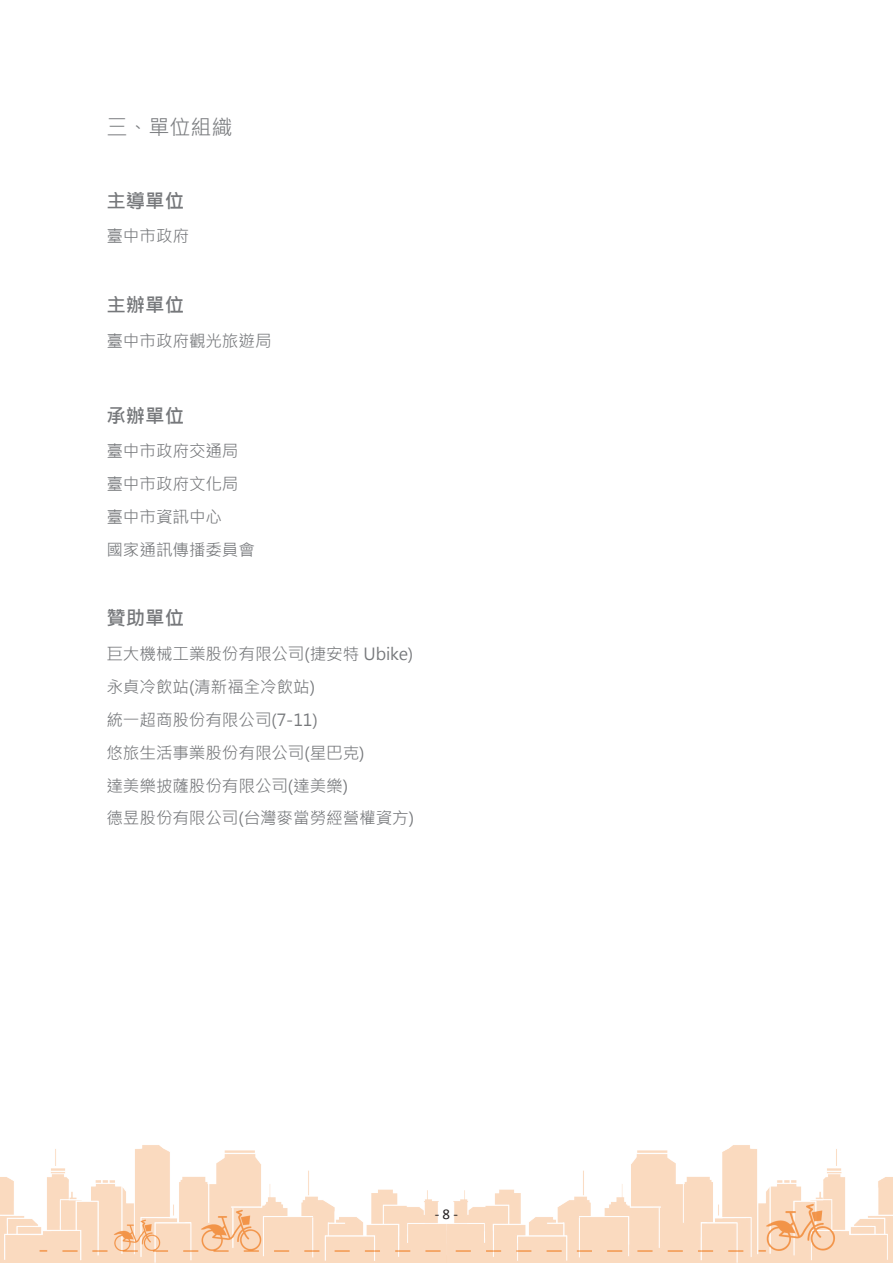
<style>
.page{position:relative;width:893px;height:1263px;background:#fff}
.page>*{position:absolute;margin:0;border:0;box-sizing:border-box;transform-origin:0 0}
.t1{font:21px "Microsoft Jheng Hei";color:#7c7e81}
.t2{font:700 19.5px "Microsoft Jheng Hei";color:#76787b}
.t3{font:16.5px/32.8px "Microsoft Jheng Hei";color:#76787b}
.t4{font:15px "Calibri";color:#231f20}
</style>
<div class="page">
<img style="left:0;top:1145px;width:893px;height:118px">
<p class="t1" style="left:106px;top:114px;width:128px">三、單位組織</p>
<p class="t2" style="left:106px;top:188px;width:79px">主導單位</p>
<p class="t3" style="left:106px;top:220px;width:84px">臺中市政府</p>
<p class="t2" style="left:106px;top:293px;width:79px">主辦單位</p>
<p class="t3" style="left:106px;top:324px;width:167px">臺中市政府觀光旅遊局</p>
<p class="t2" style="left:106px;top:403px;width:79px">承辦單位</p>
<p class="t3" style="left:106px;top:435px;width:150px">臺中市政府交通局臺中市政府文化局臺中市資訊中心<br>國家通訊傳播委員會</p>
<p class="t2" style="left:106px;top:606px;width:79px">贊助單位</p>
<p class="t3" style="left:106px;top:638px;width:309px">巨大機械工業股份有限公司(捷安特 Ubike)永貞冷飲站(清新福全冷飲站)<br>統一超商股份有限公司(7-11)<br>悠旅生活事業股份有限公司(星巴克)<br>達美樂披薩股份有限公司(達美樂)<br>德昱股份有限公司(台灣麥當勞經營權資方)</p>
<p class="t4" style="left:435px;top:1204px;width:25px">-8 -</p>
</div>
